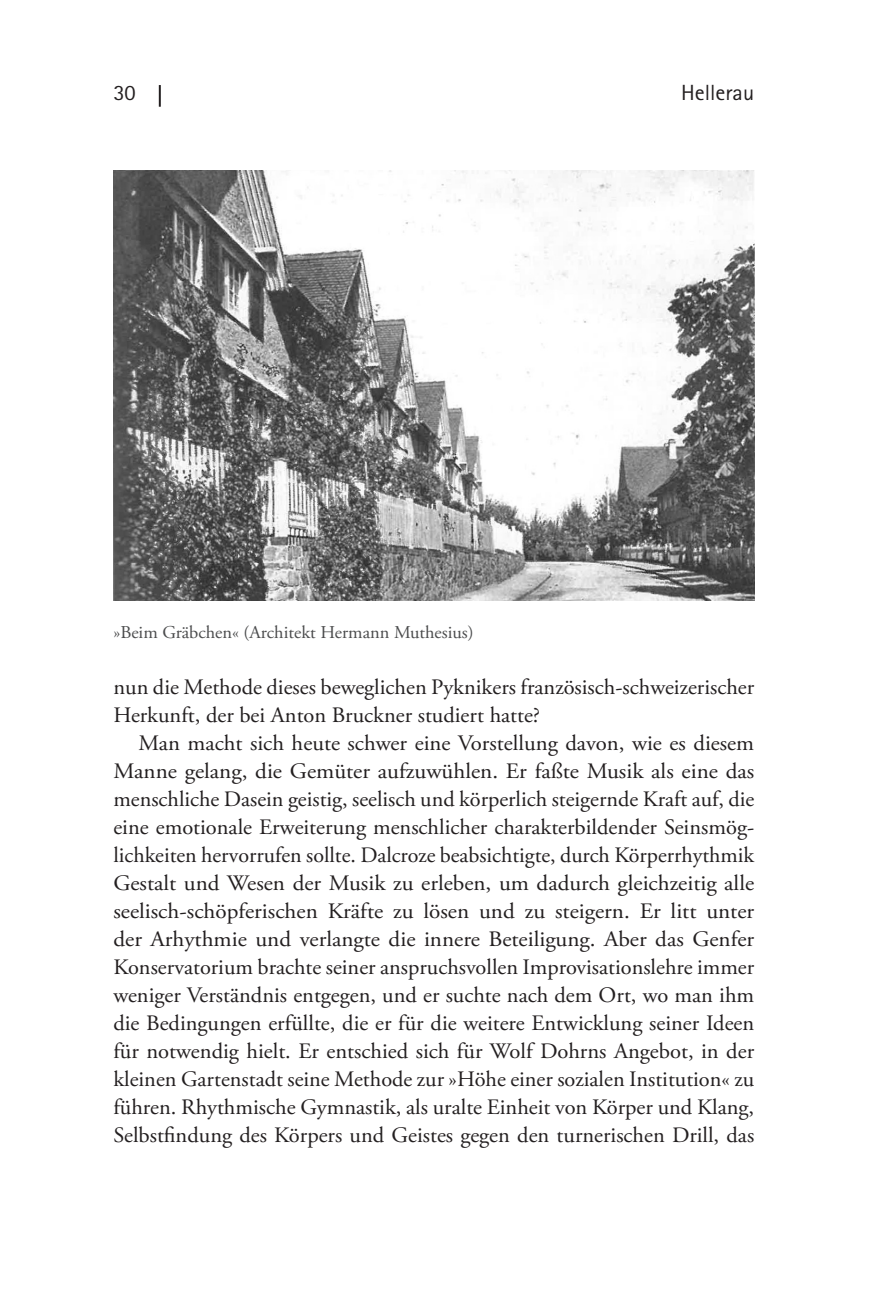
<style>
.page{position:relative;width:896px;height:1304px;background:#fff}
.page>*{position:absolute;margin:0;border:0;box-sizing:border-box;transform-origin:0 0}
.Standard_ohne_Einzug{font:22px/28px "Adobe Garamond Pro";color:#231f20}
.t1{font:22px "Rotis Sans Serif Pro";color:#231f20}
.Bildunterschrift{font:18px "Adobe Garamond Pro";color:#4b4c4d}
</style>
<div class="page">
<hr style="left:159px;top:85px;width:2px;height:22px;background:#231f20">
<img style="left:113px;top:170px;width:641px;height:431px">
<p class="t1" style="left:113px;top:80px;width:24px">30</p>
<p class="t1" style="left:681px;top:80px;width:75px">Hellerau</p>
<p class="Bildunterschrift" style="left:113px;top:622px;width:362px">»Beim Gräbchen« (Architekt Hermann Muthesius)</p>
<p class="Standard_ohne_Einzug" style="left:113px;top:674px;width:642px">nun die Methode dieses beweglichen Pyknikers französisch-schweizerischer<br>Herkunft, der bei Anton Bruckner studiert hatte?</p>
<p class="Standard_ohne_Einzug" style="left:113px;top:730px;width:642px;text-align:justify;text-indent:25px">Man macht sich heute schwer eine Vorstellung davon, wie es diesem Manne gelang, die Gemüter aufzuwühlen. Er faßte Musik als eine das menschliche Dasein geistig, seelisch und körperlich steigernde Kraft auf, die eine emotionale Erweiterung menschlicher charakterbildender Seinsmög&shy;lichkeiten hervorrufen sollte. Dalcroze beabsichtigte, durch Körperrhythmik Gestalt und Wesen der Musik zu erleben, um dadurch gleichzeitig alle seelisch-schöpferischen Kräfte zu lösen und zu steigern. Er litt unter der Arhythmie und verlangte die innere Beteiligung. Aber das Genfer Konservatorium brachte seiner anspruchsvollen Improvisationslehre immer weniger Verständnis entgegen, und er suchte nach dem Ort, wo man ihm die Bedingungen erfüllte, die er für die weitere Entwicklung seiner Ideen für notwendig hielt. Er entschied sich für Wolf Dohrns Angebot, in der kleinen Gartenstadt seine Methode zur »Höhe einer sozialen Institution« zu führen. Rhythmische Gymnastik, als uralte Einheit von Körper und Klang, Selbstfindung des Körpers und Geistes gegen den turnerischen Drill, das</p>
</div>
